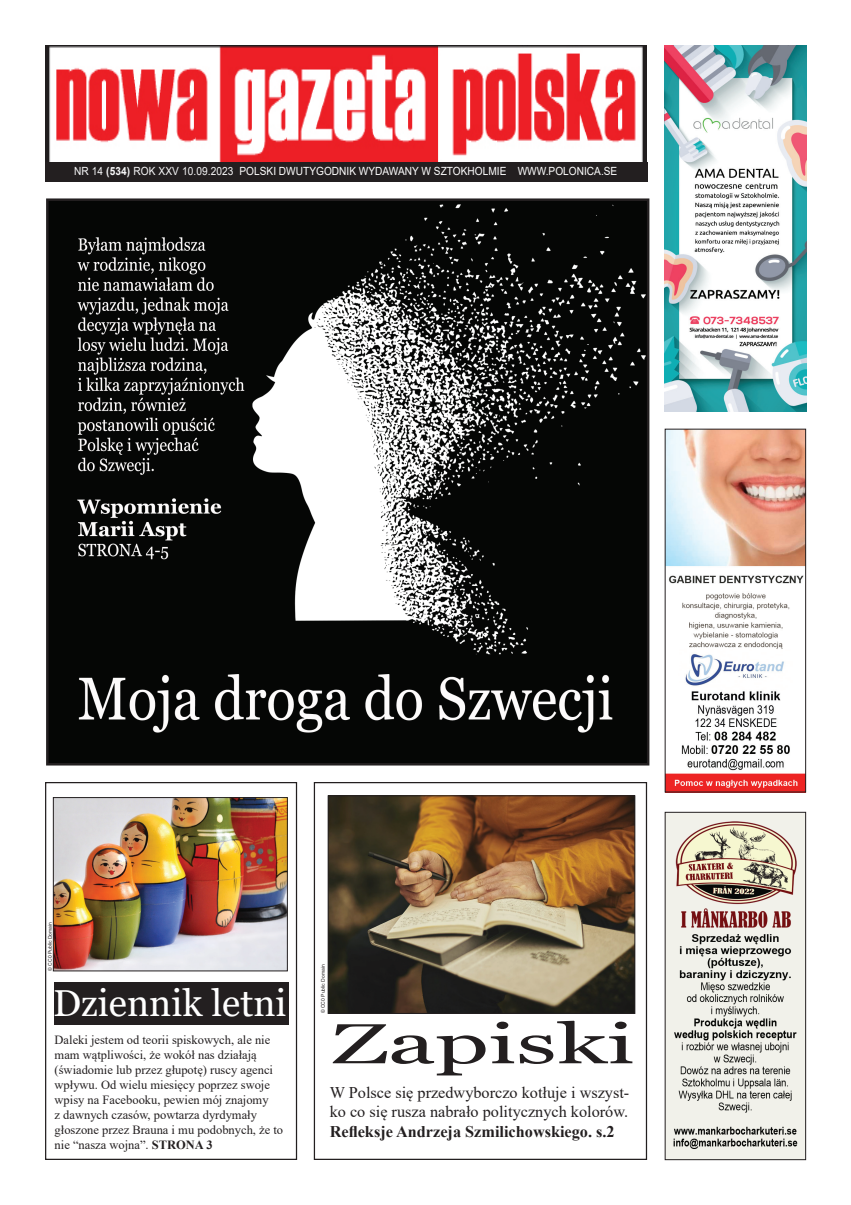
<style>
.page{position:relative;width:851px;height:1205px;background:#fff}
.page>*{position:absolute;margin:0;border:0;box-sizing:border-box;transform-origin:0 0}
.t1{font:56.25px "Georgia";color:#231f20;scale:1.67 1}
.t2{font:37.5px "Georgia";color:#fff}
.t3{font:16.25px/19.5px "Times New Roman";color:#231f20}
.t4{font:700 16.25px "Times New Roman";color:#231f20}
.t5{font:12.5px/15px "Times New Roman";color:#231f20}
.t6{font:11.25px "Arial";color:#fff;scale:.9 1}
.t7{font:5px "Arial";color:#231f20}
.s1{color:#f7f7f8}
.s2{font-weight:700;color:#f7f7f8}
.s3{font-weight:700}
</style>
<div class="page">
<img style="left:45px;top:45px;width:601px;height:117px">
<img style="left:664px;top:45px;width:142px;height:366px">
<img style="left:666px;top:431px;width:137px;height:359px">
<div style="left:45px;top:162px;width:602px;height:19px;background:#231f20"></div>
<img style="left:666px;top:814px;width:137px;height:344px">
<img style="left:49px;top:201px;width:597px;height:561px">
<div style="left:46px;top:198px;width:603px;height:567px;border:2px solid #231f20"></div>
<div style="left:314px;top:782px;width:333px;height:378px;border:1px solid #231f20"></div>
<div style="left:45px;top:782px;width:252px;height:378px;border:1px solid #231f20"></div>
<img style="left:330px;top:797px;width:303px;height:214px">
<div style="left:328px;top:795px;width:307px;height:218px;border:1px solid #231f20"></div>
<img style="left:55px;top:799px;width:230px;height:170px">
<div style="left:53px;top:797px;width:234px;height:174px;border:1px solid #231f20"></div>
<div style="left:54px;top:982px;width:234px;height:43px;background:#231f20"></div>
<p class="t6" style="left:74px;top:164px;width:605px"><span class="s1">NR 14</span> <span class="s2">(534)</span> <span class="s1">ROK XXV 10.09.2023</span> POLSKI DWUTYGODNIK WYDAWANY W SZTOKHOLMIE WWW.POLONICA.SE</p>
<p class="t7" style="left:47px;top:971px;width:50px;rotate:-90deg">© CC0 Public Domain</p>
<h2 class="t2" style="left:53px;top:981px;width:235px">Dziennik letni</h2>
<p class="t5" style="left:55px;top:1031px;width:230px">Daleki jestem od teorii spiskowych, ale nie mam wątpliwości, że wokół nas działają (świadomie lub przez głupotę) ruscy agenci wpływu. Od wielu miesięcy poprzez swoje wpisy na Facebooku, pewien mój znajomy<br>z dawnych czasów, powtarza dyrdymały głoszone przez Brauna i mu podobnych, że to nie “nasza wojna”. <span class="s3">STRONA 3</span></p>
<p class="t7" style="left:319px;top:1013px;width:50px;rotate:-90deg">© CC0 Public Domain</p>
<h1 class="t1" style="left:331px;top:1010px;width:183px">Zapiski</h1>
<h3 class="t3" style="left:330px;top:1082px;width:301px">W Polsce się przedwyborczo kotłuje i wszyst&shy;ko co się rusza nabrało politycznych kolorów.</h3>
<h3 class="t4" style="left:330px;top:1119px;width:286px">Refleksje Andrzeja Szmilichowskiego. s.2</h3>
</div>
